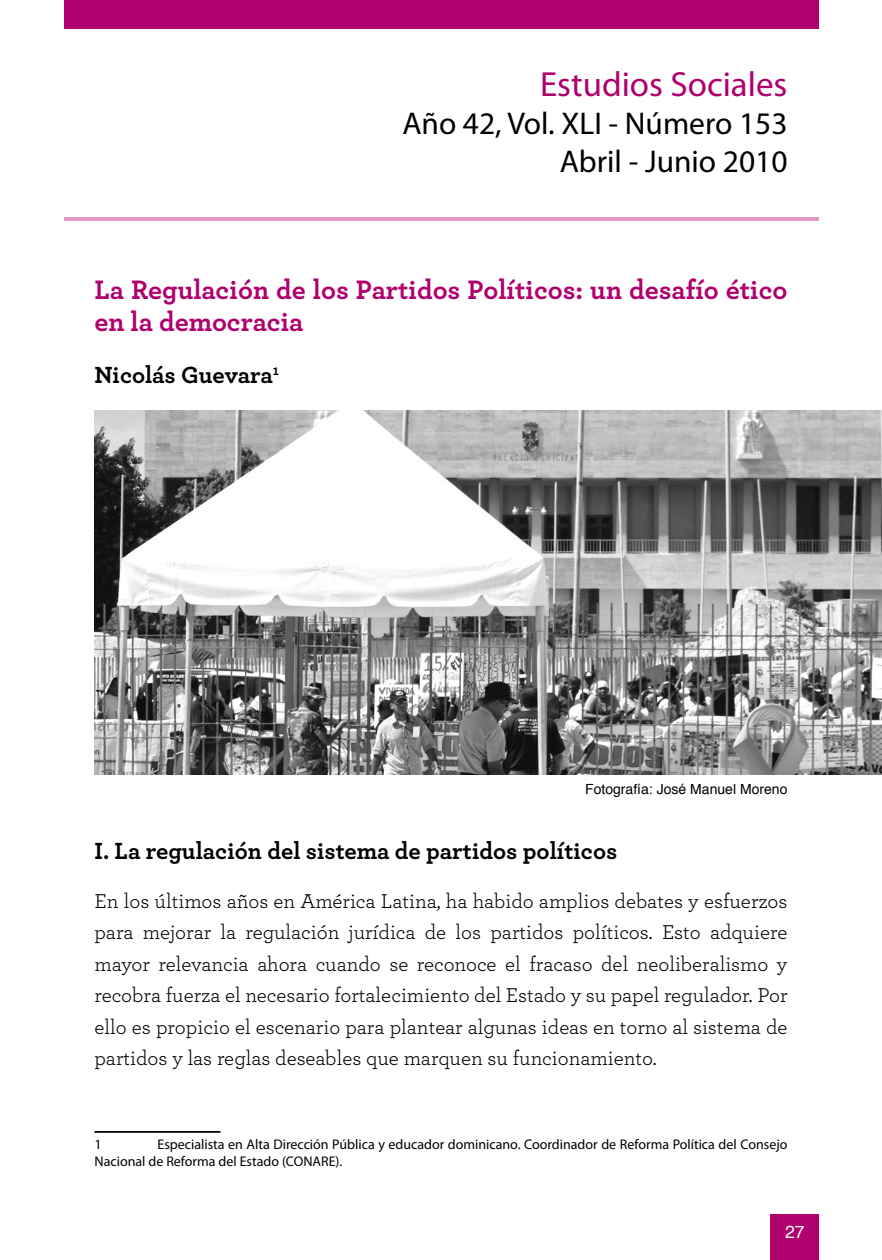
<style>
.page{position:relative;width:882px;height:1260px;background:#fff}
.page>*{position:absolute;margin:0;border:0;box-sizing:border-box;transform-origin:0 0}
.t1{font:35px "Myriad Pro";color:#af006e}
.t2{font:31.5px/37.8px "Myriad Pro";color:#000;text-align:right}
.t3{font:700 28px/31.5px "Archer";color:#af006e}
.t4{font:700 24.5px "Archer";color:#000}
.t5{font:21px/31.5px "Archer";color:#000;text-align:justify}
.t6{font:17.5px "Helvetica";color:#fff}
.t7{font:14px/16.8px "Myriad Pro";color:#000}
.t8{font:14px "Helvetica";color:#000}
</style>
<div class="page">
<div style="left:65px;top:0;width:754px;height:29px;background:#af006e"></div>
<hr style="left:65px;top:218px;width:754px;height:3px;background:#df99c5">
<div style="left:771px;top:1214px;width:48px;height:46px;background:#af006e"></div>
<hr style="left:94px;top:1131px;width:126px;height:2px;background:#000">
<img style="left:94px;top:410px;width:788px;height:365px">
<h1 class="t1" style="left:540px;top:63px;width:249px">Estudios Sociales</h1>
<h2 class="t2" style="left:402px;top:104px;width:387px">Año 42, Vol. XLI - Número 153<br>Abril - Junio 2010</h2>
<h3 class="t3" style="left:94px;top:272px;width:695px">La Regulación de los Partidos Políticos: un desafío ético en la democracia</h3>
<p class="t4" style="left:94px;top:356px;width:186px">Nicolás Guevara<sup>1</sup></p>
<p class="t8" style="left:585px;top:778px;width:204px">Fotografía: José Manuel Moreno</p>
<p class="t4" style="left:94px;top:831px;width:524px">I. La regulación del sistema de partidos políticos</p>
<p class="t5" style="left:94px;top:884px;width:695px">En los últimos años en América Latina, ha habido amplios debates y esfuerzos para mejorar la regulación jurídica de los partidos políticos. Esto adquiere mayor relevancia ahora cuando se reconoce el fracaso del neoliberalismo y recobra fuerza el necesario fortalecimiento del Estado y su papel regulador. Por ello es propicio el escenario para plantear algunas ideas en torno al sistema de partidos y las reglas deseables que marquen su funcionamiento.</p>
<p class="t7" style="left:94px;top:1135px;width:694px;text-indent:63px">Especialista en Alta Dirección Pública y educador dominicano. Coordinador de Reforma Política del Consejo<br>Nacional de Reforma del Estado (CONARE).</p>
<p class="t7" style="left:94px;top:1135px;width:9px">1</p>
<p class="t6" style="left:785px;top:1219px;width:21px">27</p>
</div>
